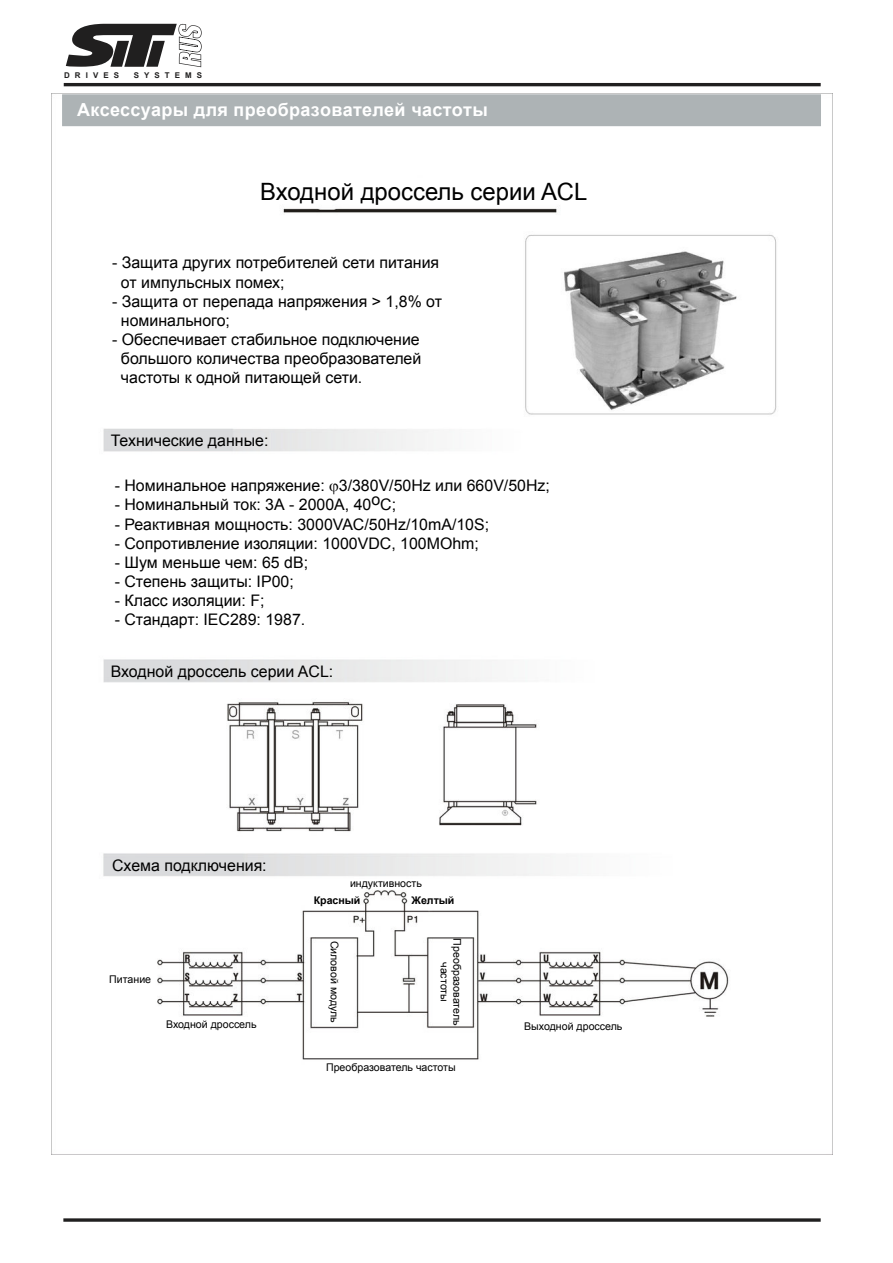
<style>
.page{position:relative;width:893px;height:1263px;background:#fff}
.page>*{position:absolute;margin:0;border:0;box-sizing:border-box;transform-origin:0 0}
.t1{font:23.85px "Arial";color:#000}
.t2{font:700 18px "Arial";letter-spacing:.02em;color:#fff}
.t3{font:15.9px/19px "Arial";color:#000}
.t4{font:10.65px/12.8px "Arial";color:#000;text-align:center}
.t5{font:700 10.65px "Arial";color:#000}
.t6{font:700 7.95px "Arial";letter-spacing:.645em;color:#201f1f}
</style>
<div class="page">
<img style="left:51px;top:93px;width:781px;height:1061px">
<div style="left:64px;top:83px;width:757px;height:3px;border:1px solid #201f1f"></div>
<div style="left:63px;top:1218px;width:758px;height:4px;border:1px solid #201f1f"></div>
<div style="left:63px;top:95px;width:758px;height:30px;background:#adb3b5"></div>
<div style="left:62px;top:94px;width:759px;height:32px;border:1px solid #adb3b5"></div>
<svg style="left:66px;top:24px;width:136px;height:43px"></svg>
<svg style="left:330px;top:484px;width:8px;height:11px"></svg>
<p class="t6" style="left:64px;top:70px;width:57px">DRIVES</p>
<p class="t6" style="left:134px;top:70px;width:70px">SYSTEMS</p>
<p class="t2" style="left:77px;top:98px;width:412px">Аксессуары для преобразователей частоты</p>
<h1 class="t1" style="left:260px;top:176px;width:329px">Входной дроссель серии ACL</h1>
<p class="t3" style="left:121px;top:254px;width:320px;text-indent:-9px">- Защита других потребителей сети питания от импульсных помех;</p>
<p class="t3" style="left:121px;top:292px;width:323px;text-indent:-9px">- Защита от перепада напряжения &gt; 1,8% от номинального;</p>
<p class="t3" style="left:121px;top:330px;width:302px;text-align:justify;text-indent:-9px">- Обеспечивает стабильное подключение большого количества преобразователей частоты к одной питающей сети.</p>
<p class="t3" style="left:111px;top:431px;width:159px">Технические данные:</p>
<p class="t3" style="left:115px;top:476px;width:437px">- Номинальное напряжение: 3/380V/50Hz или 660V/50Hz;</p>
<p class="t3" style="left:115px;top:495px;width:283px">- Номинальный ток: 3А - 2000А, 40оС;</p>
<p class="t3" style="left:115px;top:515px;width:376px">- Реактивная мощность: 3000VAC/50Hz/10mA/10S;</p>
<p class="t3" style="left:115px;top:534px;width:366px">- Сопротивление изоляции: 1000VDC, 100MOhm;</p>
<p class="t3" style="left:115px;top:553px;width:195px">- Шум меньше чем: 65 dB;</p>
<p class="t3" style="left:115px;top:572px;width:181px">- Степень защиты: IP00;</p>
<p class="t3" style="left:115px;top:591px;width:151px">- Класс изоляции: F;</p>
<p class="t3" style="left:115px;top:610px;width:192px">- Стандарт: IEC289: 1987.</p>
<p class="t3" style="left:111px;top:662px;width:224px">Входной дроссель серии ACL:</p>
<p class="t3" style="left:112px;top:856px;width:156px">Схема подключения:</p>
<p class="t4" style="left:350px;top:877px;width:73px">индуктивность</p>
<p class="t5" style="left:314px;top:893px;width:48px">Красный</p>
<p class="t5" style="left:411px;top:893px;width:45px">Желтый</p>
<p class="t4" style="left:109px;top:973px;width:43px">Питание</p>
<p class="t4" style="left:463px;top:938px;width:88px;rotate:90deg">Преобразователь частоты</p>
<p class="t4" style="left:341px;top:940px;width:84px;rotate:90deg">Силовой модуль</p>
<p class="t4" style="left:166px;top:1018px;width:92px">Входной дроссель</p>
<p class="t4" style="left:524px;top:1019px;width:100px">Выходной дроссель</p>
<p class="t4" style="left:326px;top:1061px;width:131px">Преобразователь частоты</p>
</div>
